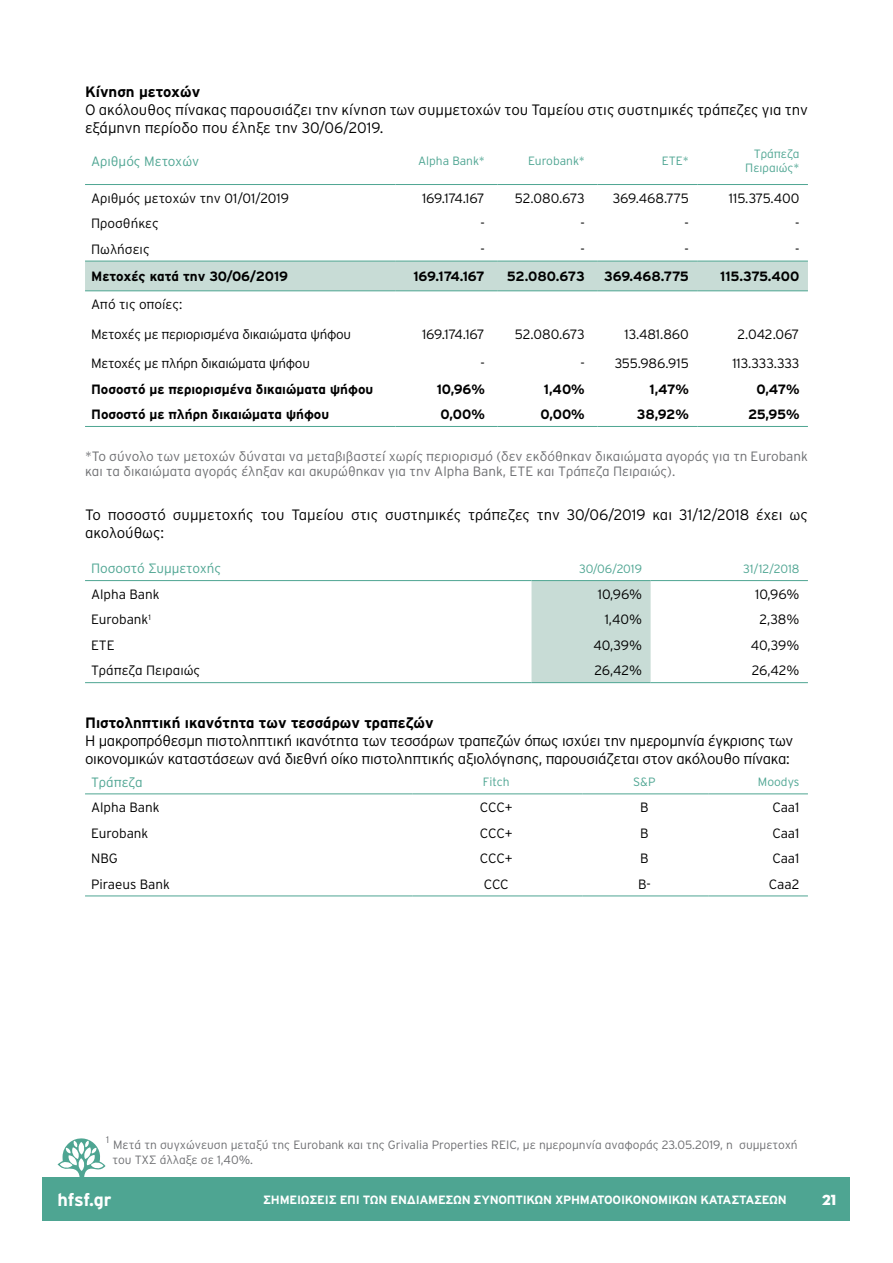
<style>
.page{position:relative;width:893px;height:1263px;background:#fff}
.page>*{position:absolute;margin:0;border:0;box-sizing:border-box;transform-origin:0 0}
.t1{font:700 18px "Interstate GR";letter-spacing:-.01em;color:#fff}
.t2{font:300 15px/18px "Interstate GR";color:#000}
.t3{font:300 15px/18px "Interstate GR";letter-spacing:-.02em;color:#000}
.t4{font:700 15px "Interstate GR";color:#000}
.t5{font:15px "Neutraface Two Disp Greek Titl";color:#fff}
.t6{font:300 13.5px/29.5px "Interstate GR";letter-spacing:-.01em;color:#000}
.t7{font:300 13.5px/15px "Interstate GR";color:#6d6e71}
.t8{font:700 13.5px "Interstate GR";color:#000}
.t9{font:300 13.5px "Interstate GR";color:#4ea592}
.t10{font:300 12px/15px "Interstate GR";color:#6d6e71}
.t11{font:300 12px/13.5px "Interstate GR";color:#4ea592;text-align:right}
.t12{font:700 12px "Interstate GR";letter-spacing:-.02em;color:#fff}
.t13{font:300 9.6px "Interstate GR";color:#6d6e71}
</style>
<div class="page">
<div style="left:43px;top:1177px;width:807px;height:43px;background:#4ea592"></div>
<svg style="left:58px;top:1138px;width:47px;height:39px"></svg>
<div style="left:85px;top:262px;width:723px;height:28px;background:#c8dcd6"></div>
<hr style="left:85px;top:184px;width:310px;height:1px;background:#4ea592">
<hr style="left:395px;top:184px;width:102px;height:1px;background:#4ea592">
<hr style="left:497px;top:184px;width:100px;height:1px;background:#4ea592">
<hr style="left:597px;top:184px;width:100px;height:1px;background:#4ea592">
<hr style="left:697px;top:184px;width:111px;height:1px;background:#4ea592">
<hr style="left:85px;top:290px;width:310px;height:1px;background:#4ea592">
<hr style="left:395px;top:290px;width:102px;height:1px;background:#4ea592">
<hr style="left:497px;top:290px;width:100px;height:1px;background:#4ea592">
<hr style="left:597px;top:290px;width:100px;height:1px;background:#4ea592">
<hr style="left:697px;top:290px;width:111px;height:1px;background:#4ea592">
<hr style="left:85px;top:426px;width:310px;height:1px;background:#4ea592">
<hr style="left:395px;top:426px;width:102px;height:1px;background:#4ea592">
<hr style="left:497px;top:426px;width:100px;height:1px;background:#4ea592">
<hr style="left:597px;top:426px;width:100px;height:1px;background:#4ea592">
<hr style="left:697px;top:426px;width:111px;height:1px;background:#4ea592">
<hr style="left:85px;top:261px;width:310px;height:1px;background:#4ea592">
<hr style="left:395px;top:261px;width:102px;height:1px;background:#4ea592">
<hr style="left:497px;top:261px;width:100px;height:1px;background:#4ea592">
<hr style="left:597px;top:261px;width:100px;height:1px;background:#4ea592">
<hr style="left:697px;top:261px;width:111px;height:1px;background:#4ea592">
<div style="left:531px;top:581px;width:120px;height:101px;background:#c8dcd6"></div>
<hr style="left:85px;top:682px;width:446px;height:1px;background:#4ea592">
<hr style="left:531px;top:682px;width:120px;height:1px;background:#4ea592">
<hr style="left:651px;top:682px;width:157px;height:1px;background:#4ea592">
<hr style="left:85px;top:580px;width:446px;height:1px;background:#4ea592">
<hr style="left:531px;top:580px;width:120px;height:1px;background:#4ea592">
<hr style="left:651px;top:580px;width:157px;height:1px;background:#4ea592">
<hr style="left:85px;top:895px;width:327px;height:1px;background:#4ea592">
<hr style="left:412px;top:895px;width:171px;height:1px;background:#4ea592">
<hr style="left:709px;top:895px;width:99px;height:1px;background:#4ea592">
<hr style="left:85px;top:793px;width:327px;height:1px;background:#4ea592">
<hr style="left:412px;top:793px;width:171px;height:1px;background:#4ea592">
<hr style="left:583px;top:793px;width:126px;height:1px;background:#4ea592">
<hr style="left:709px;top:793px;width:99px;height:1px;background:#4ea592">
<hr style="left:583px;top:895px;width:126px;height:1px;background:#4ea592">
<p class="t4" style="left:85px;top:83px;width:117px">Κίνηση μετοχών</p>
<p class="t2" style="left:85px;top:101px;width:724px">Ο ακόλουθος πίνακας παρουσιάζει την κίνηση των συμμετοχών του Ταμείου στις συστημικές τράπεζες για την εξάμηνη περίοδο που έληξε την 30/06/2019.</p>
<p class="t9" style="left:91px;top:153px;width:110px">Αριθμός Μετοχών</p>
<p class="t11" style="left:418px;top:154px;width:68px">Alpha Bank*</p>
<p class="t11" style="left:528px;top:154px;width:58px">Eurobank*</p>
<p class="t11" style="left:662px;top:154px;width:28px">ΕΤΕ*</p>
<p class="t11" style="left:745px;top:147px;width:56px">Τράπεζα<br>Πειραιώς*</p>
<p class="t6" style="left:91px;top:183px;width:199px">Αριθμός μετοχών την 01/01/2019</p>
<p class="t6" style="left:422px;top:183px;width:64px">169.174.167</p>
<p class="t6" style="left:515px;top:183px;width:71px">52.080.673</p>
<p class="t6" style="left:613px;top:183px;width:78px">369.468.775</p>
<p class="t6" style="left:729px;top:183px;width:72px">115.375.400</p>
<p class="t6" style="left:91px;top:209px;width:69px">Προσθήκες</p>
<p class="t6" style="left:480px;top:209px;width:6px">-</p>
<p class="t6" style="left:580px;top:209px;width:6px">-</p>
<p class="t6" style="left:684px;top:209px;width:6px">-</p>
<p class="t6" style="left:795px;top:209px;width:6px">-</p>
<p class="t6" style="left:91px;top:234px;width:60px">Πωλήσεις</p>
<p class="t6" style="left:480px;top:234px;width:6px">-</p>
<p class="t6" style="left:580px;top:234px;width:6px">-</p>
<p class="t6" style="left:684px;top:234px;width:6px">-</p>
<p class="t6" style="left:795px;top:234px;width:6px">-</p>
<p class="t8" style="left:91px;top:269px;width:199px">Μετοχές κατά την 30/06/2019</p>
<p class="t8" style="left:413px;top:269px;width:73px">169.174.167</p>
<p class="t8" style="left:507px;top:269px;width:79px">52.080.673</p>
<p class="t8" style="left:604px;top:269px;width:86px">369.468.775</p>
<p class="t8" style="left:720px;top:269px;width:81px">115.375.400</p>
<p class="t6" style="left:91px;top:289px;width:262px">Από τις οποίες:<br>Μετοχές με περιορισμένα δικαιώματα ψήφου</p>
<p class="t6" style="left:422px;top:319px;width:64px">169.174.167</p>
<p class="t6" style="left:515px;top:319px;width:71px">52.080.673</p>
<p class="t6" style="left:624px;top:319px;width:66px">13.481.860</p>
<p class="t6" style="left:737px;top:319px;width:63px">2.042.067</p>
<p class="t6" style="left:91px;top:348px;width:220px">Μετοχές με πλήρη δικαιώματα ψήφου</p>
<p class="t6" style="left:480px;top:348px;width:6px">-</p>
<p class="t6" style="left:580px;top:348px;width:110px">- 355.986.915</p>
<p class="t6" style="left:732px;top:348px;width:69px">113.333.333</p>
<p class="t8" style="left:91px;top:381px;width:284px">Ποσοστό με περιορισμένα δικαιώματα ψήφου</p>
<p class="t8" style="left:437px;top:381px;width:50px">10,96%</p>
<p class="t8" style="left:544px;top:381px;width:42px">1,40%</p>
<p class="t8" style="left:650px;top:381px;width:41px">1,47%</p>
<p class="t8" style="left:756px;top:381px;width:45px">0,47%</p>
<p class="t8" style="left:91px;top:407px;width:240px">Ποσοστό με πλήρη δικαιώματα ψήφου</p>
<p class="t8" style="left:441px;top:407px;width:46px">0,00%</p>
<p class="t8" style="left:540px;top:407px;width:46px">0,00%</p>
<p class="t8" style="left:637px;top:407px;width:54px">38,92%</p>
<p class="t8" style="left:748px;top:407px;width:53px">25,95%</p>
<p class="t7" style="left:85px;top:448px;width:724px">*Το σύνολο των μετοχών δύναται να μεταβιβαστεί χωρίς περιορισμό (δεν εκδόθηκαν δικαιώματα αγοράς για τη Eurobank και τα δικαιώματα αγοράς έληξαν και ακυρώθηκαν για την Alpha Bank, ΕΤΕ και Τράπεζα Πειραιώς).</p>
<p class="t2" style="left:85px;top:505px;width:724px">Tο ποσοστό συμμετοχής του Ταμείου στις συστημικές τράπεζες την 30/06/2019 και 31/12/2018 έχει ως ακολούθως:</p>
<p class="t9" style="left:91px;top:561px;width:132px">Ποσοστό Συμμετοχής</p>
<p class="t11" style="left:579px;top:561px;width:64px">30/06/2019</p>
<p class="t11" style="left:743px;top:561px;width:58px">31/12/2018</p>
<p class="t6" style="left:91px;top:579px;width:70px">Alpha Bank</p>
<p class="t6" style="left:598px;top:579px;width:46px">10,96%</p>
<p class="t6" style="left:755px;top:579px;width:46px">10,96%</p>
<p class="t6" style="left:91px;top:605px;width:61px">Eurobank<sup>1</sup></p>
<p class="t6" style="left:605px;top:605px;width:39px">1,40%</p>
<p class="t6" style="left:759px;top:605px;width:41px">2,38%</p>
<p class="t6" style="left:91px;top:630px;width:25px">ETE</p>
<p class="t6" style="left:593px;top:630px;width:50px">40,39%</p>
<p class="t6" style="left:751px;top:630px;width:50px">40,39%</p>
<p class="t6" style="left:91px;top:656px;width:111px">Τράπεζα Πειραιώς</p>
<p class="t6" style="left:595px;top:656px;width:49px">26,42%</p>
<p class="t6" style="left:752px;top:656px;width:49px">26,42%</p>
<p class="t4" style="left:85px;top:714px;width:350px">Πιστοληπτική ικανότητα των τεσσάρων τραπεζών</p>
<p class="t3" style="left:85px;top:732px;width:710px">Η μακροπρόθεσμη πιστοληπτική ικανότητα των τεσσάρων τραπεζών όπως ισχύει την ημερομηνία έγκρισης των οικονομικών καταστάσεων ανά διεθνή οίκο πιστοληπτικής αξιολόγησης, παρουσιάζεται στον ακόλουθο πίνακα:</p>
<p class="t9" style="left:91px;top:774px;width:53px">Τράπεζα</p>
<p class="t11" style="left:483px;top:775px;width:28px">Fitch</p>
<p class="t11" style="left:633px;top:775px;width:24px">S&amp;P</p>
<p class="t11" style="left:758px;top:775px;width:43px">Moodys</p>
<p class="t6" style="left:91px;top:792px;width:70px">Alpha Bank</p>
<p class="t6" style="left:480px;top:792px;width:34px">CCC+</p>
<p class="t6" style="left:640px;top:792px;width:10px">B</p>
<p class="t6" style="left:772px;top:792px;width:29px">Caa1</p>
<p class="t6" style="left:91px;top:818px;width:59px">Eurobank</p>
<p class="t6" style="left:480px;top:818px;width:34px">CCC+</p>
<p class="t6" style="left:640px;top:818px;width:10px">B</p>
<p class="t6" style="left:772px;top:818px;width:29px">Caa1</p>
<p class="t6" style="left:91px;top:843px;width:28px">NBG</p>
<p class="t6" style="left:480px;top:843px;width:34px">CCC+</p>
<p class="t6" style="left:640px;top:843px;width:10px">B</p>
<p class="t6" style="left:772px;top:843px;width:29px">Caa1</p>
<p class="t6" style="left:91px;top:869px;width:80px">Piraeus Bank</p>
<p class="t6" style="left:484px;top:869px;width:26px">CCC</p>
<p class="t6" style="left:638px;top:869px;width:14px">B-</p>
<p class="t6" style="left:769px;top:869px;width:32px">Caa2</p>
<p class="t13" style="left:106px;top:1134px;width:5px">1</p>
<p class="t10" style="left:113px;top:1137px;width:687px">Μετά τη συγχώνευση μεταξύ της Eurobank και της Grivalia Properties REIC, με ημερομηνία αναφοράς 23.05.2019, η συμμετοχή του ΤΧΣ άλλαξε σε 1,40%.</p>
<h1 class="t1" style="left:58px;top:1190px;width:56px">hfsf.gr</h1>
<p class="t5" style="left:822px;top:1190px;width:16px">21</p>
<p class="t12" style="left:263px;top:1193px;width:525px">ΣΗΜΕΙΏΣΕΙΣ ΕΠΊ ΤΩΝ ΕΝΔΙΆΜΕΣΩΝ ΣΥΝΟΠΤΙΚΏΝ ΧΡΗΜΑΤΟΟΙΚΟΝΟΜΙΚΏΝ KΑΤΑΣΤΆΣΕΩΝ</p>
</div>
